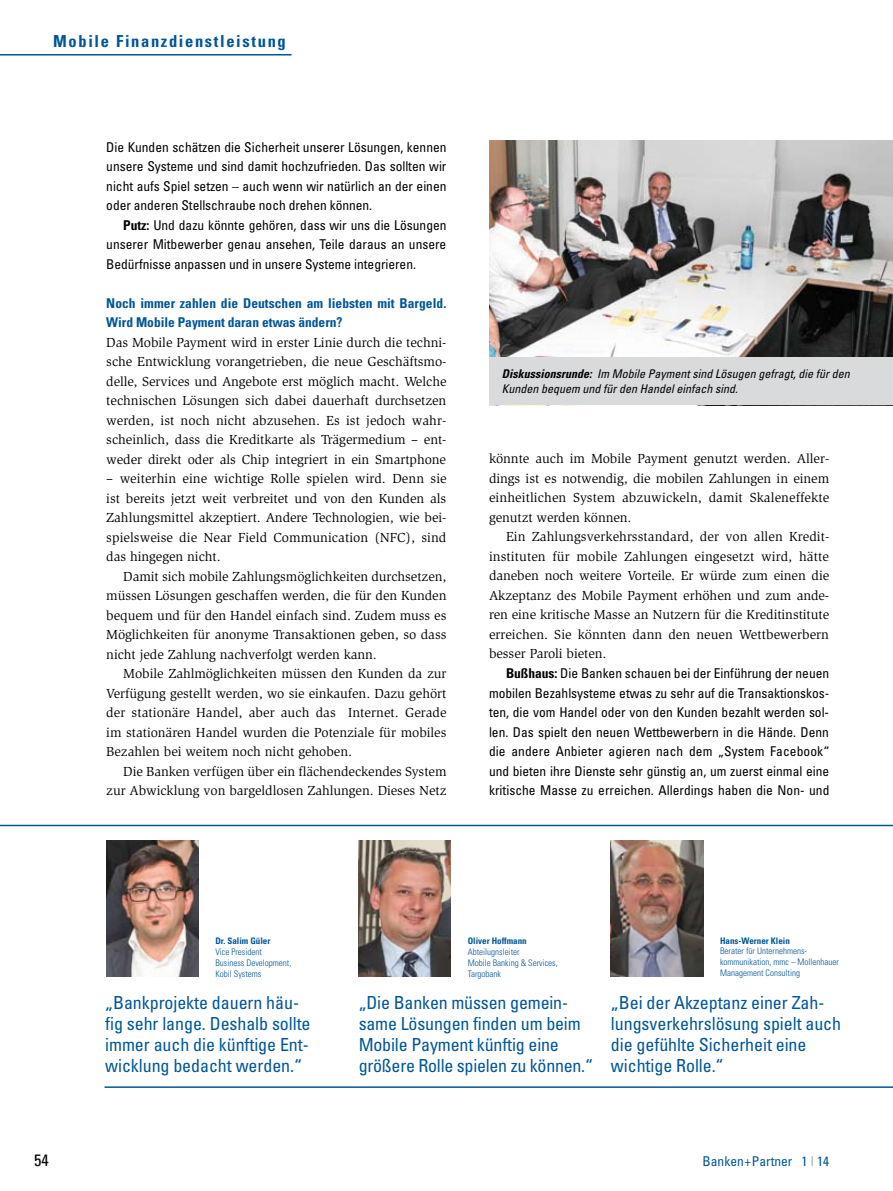
<style>
.page{position:relative;width:893px;height:1191px;background:#fff}
.page>*{position:absolute;margin:0;border:0;box-sizing:border-box;transform-origin:0 0}
.t1{font:condensed 18px/21px "Univers LT Std";letter-spacing:-.005em;color:#005697}
.t2{font:700 condensed 16.5px "Univers LT Std";letter-spacing:.1em;color:#005697}
.t3{font:condensed 16.5px "Univers LT Std";color:#000}
.t4{font:13.5px/19.5px "Slimbach Std";letter-spacing:-.005em;color:#000;text-align:justify}
.t5{font:condensed 13.5px/19.5px "Univers LT Std";letter-spacing:-.005em;color:#000;text-align:justify}
.t6{font:700 condensed 13.5px/19.5px "Univers LT Std";letter-spacing:.005em;color:#005697}
.t7{font:condensed 13.5px "Univers LT Std";color:#005697}
.t8{font:italic condensed 12px/15px "Univers LT Std";color:#000}
.t9{font:300 condensed 9px/10.8px "Univers LT Std";color:#005697}
.t10{font:700 condensed 9px "Univers LT Std";color:#005697}
.s1{font-weight:700}
.s2{color:#b1b3b4}
</style>
<div class="page">
<hr style="left:0;top:824px;width:893px;height:2px;background:#005697">
<hr style="left:105px;top:1086px;width:788px;height:2px;background:#005697">
<img style="left:489px;top:140px;width:404px;height:217px">
<img style="left:106px;top:840px;width:92px;height:136px">
<img style="left:359px;top:840px;width:92px;height:136px">
<img style="left:611px;top:840px;width:92px;height:136px">
<hr style="left:0;top:54px;width:292px;height:2px;background:#005697">
<div style="left:489px;top:357px;width:404px;height:48px;background:#d9dadb"></div>
<p class="t2" style="left:53px;top:31px;width:234px">Mobile Finanzdienstleistung</p>
<p class="t5" style="left:106px;top:137px;width:342px">Die Kunden schätzen die Sicherheit unserer Lösungen, kennen unsere Systeme und sind damit hochzufrieden. Das sollten wir nicht aufs Spiel setzen – auch wenn wir natürlich an der einen oder anderen Stellschraube noch drehen können.</p>
<p class="t5" style="left:106px;top:215px;width:342px;text-indent:17px"><span class="s1">Putz:</span> Und dazu könnte gehören, dass wir uns die Lösungen unserer Mitbewerber genau ansehen, Teile daraus an unsere Bedürfnisse anpassen und in unsere Systeme integrieren.</p>
<p class="t6" style="left:106px;top:293px;width:342px">Noch immer zahlen die Deutschen am liebsten mit Bargeld.<br>Wird Mobile Payment daran etwas ändern?</p>
<p class="t4" style="left:106px;top:332px;width:342px">Das Mobile Payment wird in erster Linie durch die techni&shy;sche Entwicklung vorangetrieben, die neue Geschäftsmo&shy;delle, Services und Angebote erst möglich macht. Welche technischen Lösungen sich dabei dauerhaft durchsetzen werden, ist noch nicht abzusehen. Es ist jedoch wahr&shy;scheinlich, dass die Kreditkarte als Trägermedium – ent&shy;weder direkt oder als Chip integriert in ein Smartphone</p>
<p class="t4" style="left:106px;top:469px;width:342px">– weiterhin eine wichtige Rolle spielen wird. Denn sie ist bereits jetzt weit verbreitet und von den Kunden als Zahlungsmittel akzeptiert. Andere Technologien, wie bei&shy;spielsweise die Near Field Communication (NFC), sind das hingegen nicht.</p>
<p class="t4" style="left:106px;top:566px;width:342px;text-indent:17px">Damit sich mobile Zahlungsmöglichkeiten durchsetzen, müssen Lösungen geschaffen werden, die für den Kunden bequem und für den Handel einfach sind. Zudem muss es Möglichkeiten für anonyme Transaktionen geben, so dass nicht jede Zahlung nachverfolgt werden kann.</p>
<p class="t4" style="left:106px;top:664px;width:342px;text-indent:17px">Mobile Zahlmöglichkeiten müssen den Kunden da zur Verfügung gestellt werden, wo sie einkaufen. Dazu gehört der stationäre Handel, aber auch das Internet. Gerade im stationären Handel wurden die Potenziale für mobiles Bezahlen bei weitem noch nicht gehoben.</p>
<p class="t4" style="left:106px;top:761px;width:342px;text-align:right">Die Banken verfügen über ein flächendeckendes System zur Abwicklung von bargeldlosen Zahlungen. Dieses Netz</p>
<p class="t8" style="left:502px;top:366px;width:349px"><span class="s1">Diskussionsrunde:</span> Im Mobile Payment sind Lösugen gefragt, die für den<br>Kunden bequem und für den Handel einfach sind.</p>
<p class="t4" style="left:489px;top:449px;width:342px">könnte auch im Mobile Payment genutzt werden. Aller&shy;dings ist es notwendig, die mobilen Zahlungen in einem einheitlichen System abzuwickeln, damit Skaleneffekte genutzt werden können.</p>
<p class="t4" style="left:489px;top:527px;width:342px;text-indent:17px">Ein Zahlungsverkehrsstandard, der von allen Kredit&shy;instituten für mobile Zahlungen eingesetzt wird, hätte daneben noch weitere Vorteile. Er würde zum einen die Akzeptanz des Mobile Payment erhöhen und zum ande&shy;ren eine kritische Masse an Nutzern für die Kreditinstitute erreichen. Sie könnten dann den neuen Wettbewerbern besser Paroli bieten.</p>
<p class="t5" style="left:489px;top:663px;width:342px;text-align:left;text-indent:17px"><span class="s1">Bußhaus:</span> Die Banken schauen bei der Einführung der neuen mobilen Bezahlsysteme etwas zu sehr auf die Transaktionskos&shy;ten, die vom Handel oder von den Kunden bezahlt werden sol&shy;len. Das spielt den neuen Wettbewerbern in die Hände. Denn die andere Anbieter agieren nach dem „System Facebook“ und bieten ihre Dienste sehr günstig an, um zuerst einmal eine kritische Masse zu erreichen. Allerdings haben die Non- und</p>
<p class="t10" style="left:215px;top:935px;width:56px">Dr. Salim Güler</p>
<p class="t9" style="left:215px;top:946px;width:77px">Vice President<br>Business Development,<br>Kobil Systems</p>
<h1 class="t1" style="left:105px;top:992px;width:207px">„Bankprojekte dauern häu&shy;fig sehr lange. Deshalb sollte immer auch die künftige Ent&shy;wicklung bedacht werden.“</h1>
<p class="t10" style="left:468px;top:935px;width:60px">Oliver Hoffmann</p>
<p class="t9" style="left:468px;top:946px;width:91px">Abteilugnsleiter<br>Mobile Banking &amp; Services,<br>Targobank</p>
<h1 class="t1" style="left:359px;top:992px;width:236px">„Die Banken müssen gemein&shy;same Lösungen finden um beim<br>Mobile Payment künftig eine größere Rolle spielen zu können.“</h1>
<p class="t10" style="left:720px;top:935px;width:71px">Hans-Werner Klein</p>
<p class="t9" style="left:720px;top:946px;width:120px">Berater für Unternehmens&shy;kommunikation, mmc – Mollenhauer<br>Management Consulting</p>
<h1 class="t1" style="left:611px;top:992px;width:232px">„Bei der Akzeptanz einer Zah&shy;lungsverkehrslösung spielt auch die gefühlte Sicherheit eine wichtige Rolle.“</h1>
<p class="t3" style="left:34px;top:1149px;width:16px">54</p>
<p class="t7" style="left:703px;top:1152px;width:128px">Banken+Partner 1 <span class="s2">I</span> 14</p>
</div>
